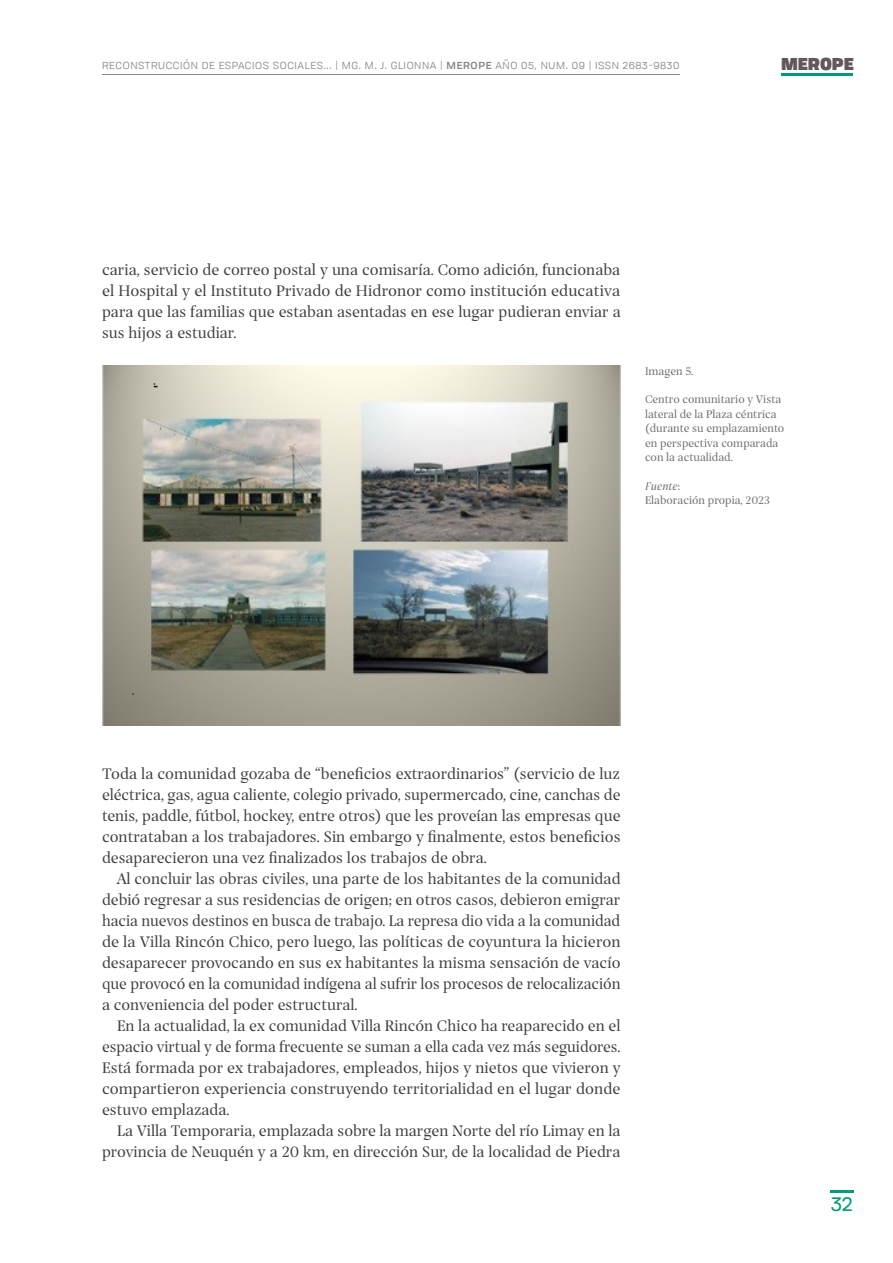
<style>
.page{position:relative;width:893px;height:1263px;background:#fff}
.page>*{position:absolute;margin:0;border:0;box-sizing:border-box;transform-origin:0 0}
.t1{font:19.5px "Tofino Personal";color:#009c77}
.t2{font:16.5px/21px "Prospectus M";color:#404040;text-align:justify}
.t3{font:900 16.5px "Tofino Personal";color:#62575b}
.t4{font:12px/14.4px "Prospectus M";color:#706f6f}
.t5{font:12px "Tofino Personal";letter-spacing:.05em;color:#878787}
.s1{font-weight:500}
.s2{font-style:italic}
</style>
<div class="page">
<hr style="left:830px;top:1190px;width:24px;height:2px;background:#009c77">
<hr style="left:782px;top:73px;width:71px;height:2px;background:#009c77">
<hr style="left:102px;top:74px;width:577px;height:1px;background:#878787">
<img style="left:102px;top:366px;width:518px;height:359px">
<p class="t5" style="left:102px;top:56px;width:579px">RECONSTRUCCIÓN DE ESPACIOS SOCIALES... | MG. M. J. GLIONNA | <span class="s1">merope</span> AÑO 05, NUM. 09 | ISSN 2683-9830</p>
<p class="t3" style="left:781px;top:49px;width:74px">MEROPE</p>
<p class="t2" style="left:102px;top:259px;width:520px">caria, servicio de correo postal y una comisaría. Como adición, funcionaba el Hospital y el Instituto Privado de Hidronor como institución educativa para que las familias que estaban asentadas en ese lugar pudieran enviar a sus hijos a estudiar.</p>
<p class="t4" style="left:645px;top:363px;width:50px">Imagen 5.</p>
<p class="t4" style="left:645px;top:392px;width:141px">Centro comunitario y Vista lateral de la Plaza céntrica (durante su emplazamiento en perspectiva comparada con la actualidad.</p>
<p class="t4" style="left:645px;top:478px;width:127px"><span class="s2">Fuente</span>:<br>Elaboración propia, 2023</p>
<p class="t2" style="left:102px;top:763px;width:520px">Toda la comunidad gozaba de “beneficios extraordinarios” (servicio de luz eléctrica, gas, agua caliente, colegio privado, supermercado, cine, canchas de tenis, paddle, fútbol, hockey, entre otros) que les proveían las empresas que contrataban a los trabajadores. Sin embargo y finalmente, estos beneficios desaparecieron una vez finalizados los trabajos de obra.</p>
<p class="t2" style="left:102px;top:868px;width:520px;text-indent:15px">Al concluir las obras civiles, una parte de los habitantes de la comunidad debió regresar a sus residencias de origen; en otros casos, debieron emigrar hacia nuevos destinos en busca de trabajo. La represa dio vida a la comunidad de la Villa Rincón Chico, pero luego, las políticas de coyuntura la hicieron desaparecer provocando en sus ex habitantes la misma sensación de vacío que provocó en la comunidad indígena al sufrir los procesos de relocalización a conveniencia del poder estructural.</p>
<p class="t2" style="left:102px;top:1015px;width:520px;text-indent:15px">En la actualidad, la ex comunidad Villa Rincón Chico ha reaparecido en el espacio virtual y de forma frecuente se suman a ella cada vez más seguidores.<br>Está formada por ex trabajadores, empleados, hijos y nietos que vivieron y compartieron experiencia construyendo territorialidad en el lugar donde estuvo emplazada.</p>
<p class="t2" style="left:102px;top:1120px;width:520px;text-align:right">La Villa Temporaria, emplazada sobre la margen Norte del río Limay en la provincia de Neuquén y a 20 km, en dirección Sur, de la localidad de Piedra</p>
<p class="t1" style="left:831px;top:1189px;width:23px">32</p>
</div>
